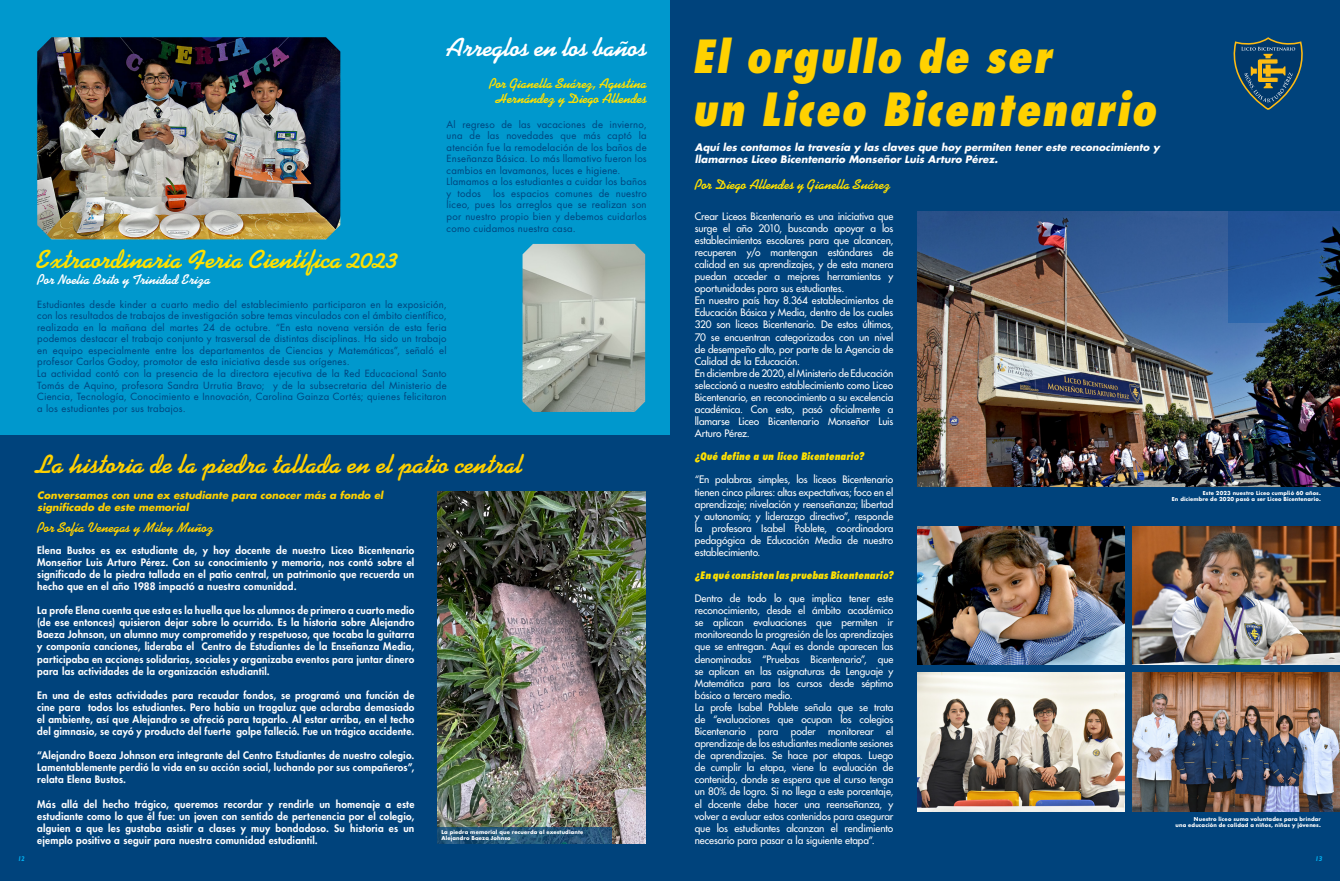
<style>
.page{position:relative;width:1340px;height:881px;background:#fff}
.page>*{position:absolute;margin:0;border:0;box-sizing:border-box;transform-origin:0 0}
.t1{font:italic 800 condensed 44.45px "Futura Std";letter-spacing:.035em;color:#ffd100}
.t2{font:700 26.6px "Kaufmann Std";color:#ffd100}
.t3{font:700 26.25px "Kaufmann Std";color:#ffe100}
.t4{font:700 26.25px "Kaufmann Std";color:#fff}
.t5{font:700 14px/15.8px "Kaufmann Std";color:#ffe100;text-align:center}
.t6{font:700 14px "Kaufmann Std";color:#fff}
.t7{font:700 14px "Kaufmann Std";color:#ffd100}
.t8{font:500 10.06px/12.1px "Futura Std";letter-spacing:-.01em;color:#fff;text-align:justify}
.t9{font:800 10.06px/12.1px "Futura Std";letter-spacing:.02em;color:#fff;text-align:justify}
.t10{font:italic 700 10.06px/12.1px "Futura Std";color:#fff}
.t11{font:italic 700 10.06px "Futura Std";color:#ffd100}
.El_Tomasino_II_Sin_T{font:italic 800 condensed 10.06px "Futura Std";letter-spacing:.005em;color:#ffe100}
.t12{font:9.62px/11.5px "Futura Std";letter-spacing:.02em;color:#00437c;text-align:justify}
.El_Tomasino_II_Sin_T-2{font:italic 700 7px "Gill Sans Std";color:#00aeef}
.t13{font:700 5.25px/6.3px "Futura Std";letter-spacing:.025em;color:#fff}
</style>
<div class="page">
<div style="left:670px;top:0;width:669px;height:881px;background:#00437c"></div>
<div style="left:0;top:434px;width:670px;height:447px;background:#00437c"></div>
<img style="left:917px;top:211px;width:422px;height:275px">
<svg style="left:1228px;top:211px;width:111px;height:112px;background:#23518c"></svg>
<svg style="left:1233px;top:37px;width:69px;height:73px"></svg>
<div style="left:0;top:0;width:670px;height:434px;background:#0098cd"></div>
<img style="left:522px;top:244px;width:123px;height:168px">
<img style="left:37px;top:37px;width:303px;height:202px">
<img style="left:437px;top:491px;width:208px;height:352px">
<img style="left:917px;top:526px;width:207px;height:138px">
<img style="left:1132px;top:526px;width:207px;height:138px">
<img style="left:1132px;top:673px;width:207px;height:138px">
<img style="left:917px;top:673px;width:207px;height:138px">
<svg style="left:437px;top:827px;width:174px;height:16px;background:#235578"></svg>
<p class="t4" style="left:446px;top:32px;width:202px">Arreglos en los baños</p>
<p class="t5" style="left:489px;top:75px;width:159px">Por Gianella Suárez, Agustina<br>Hernández y Diego Allendes</p>
<p class="t12" style="left:446px;top:118px;width:202px">Al regreso de las vacaciones de invierno, una de las novedades que más captó la atención fue la remodelación de los baños de Enseñanza Básica. Lo más llamativo fueron los cambios en lavamanos, luces e higiene.</p>
<p class="t12" style="left:446px;top:176px;width:202px">Llamamos a los estudiantes a cuidar los baños y todos</p>
<p class="t1" style="left:691px;top:28px;width:361px">El orgullo de ser</p>
<p class="t1" style="left:691px;top:82px;width:465px">un Liceo Bicentenario</p>
<p class="t10" style="left:694px;top:141px;width:466px">Aquí les contamos la travesía y las claves que hoy permiten tener este reconocimiento y llamarnos Liceo Bicentenario Monseñor Luis Arturo Pérez.</p>
<p class="t5" style="left:694px;top:176px;width:197px">Por Diego Allendes y Gianella Suárez</p>
<p class="t12" style="left:446px;top:188px;width:202px;text-indent:47px">los espacios comunes de nuestro liceo, pues los arreglos que se realizan son por nuestro propio bien y debemos cuidarlos como cuidamos nuestra casa.</p>
<p class="t8" style="left:694px;top:210px;width:200px">Crear Liceos Bicentenario es una iniciativa que surge el año 2010, buscando apoyar a los establecimientos escolares para que alcancen, recuperen y/o mantengan estándares de calidad en sus aprendizajes, y de esta manera puedan acceder a mejores herramientas y oportunidades para sus estudiantes.</p>
<p class="t8" style="left:694px;top:294px;width:200px">En nuestro país hay 8.364 establecimientos de Educación Básica y Media, dentro de los cuales 320 son liceos Bicentenario. De estos últimos, 70 se encuentran categorizados con un nivel de desempeño alto, por parte de la Agencia de Calidad de la Educación.</p>
<p class="t8" style="left:694px;top:367px;width:200px">En diciembre de 2020, el Ministerio de Educación seleccionó a nuestro establecimiento como Liceo Bicentenario, en reconocimiento a su excelencia académica. Con esto, pasó oficialmente a llamarse Liceo Bicentenario Monseñor Luis Arturo Pérez.</p>
<p class="El_Tomasino_II_Sin_T" style="left:694px;top:450px;width:171px">¿Qué define a un liceo Bicentenario?</p>
<p class="t8" style="left:694px;top:473px;width:200px">“En palabras simples, los liceos Bicentenario tienen cinco pilares: altas expectativas; foco en el aprendizaje; nivelación y reenseñanza; libertad y autonomía; y liderazgo directivo”, responde la profesora Isabel Poblete, coordinadora pedagógica de Educación Media de nuestro establecimiento.</p>
<p class="El_Tomasino_II_Sin_T" style="left:694px;top:568px;width:200px">¿En qué consisten las pruebas Bicentenario?</p>
<p class="t8" style="left:694px;top:592px;width:200px">Dentro de todo lo que implica tener este reconocimiento, desde el ámbito académico se aplican evaluaciones que permiten ir monitoreando la progresión de los aprendizajes que se entregan. Aquí es donde aparecen las denominadas “Pruebas Bicentenario”, que se aplican en las asignaturas de Lenguaje y Matemática para los cursos desde séptimo básico a tercero medio.</p>
<p class="t8" style="left:694px;top:701px;width:200px">La profe Isabel Poblete señala que se trata de “evaluaciones que ocupan los colegios Bicentenario para poder monitorear el aprendizaje de los estudiantes mediante sesiones de aprendizajes. Se hace por etapas. Luego de cumplir la etapa, viene la evaluación de contenido, donde se espera que el curso tenga un 80% de logro. Si no llega a este porcentaje, el docente debe hacer una reenseñanza, y volver a evaluar estos contenidos para asegurar que los estudiantes alcanzan el rendimiento necesario para pasar a la siguiente etapa”.</p>
<p class="t3" style="left:37px;top:243px;width:363px">Extraordinaria Feria Científica 2023</p>
<p class="t6" style="left:37px;top:270px;width:175px">Por Noelia Brito y Trinidad Eriza</p>
<p class="t12" style="left:37px;top:298px;width:411px">Estudiantes desde kinder a cuarto medio del establecimiento participaron en la exposición, con los resultados de trabajos de investigación sobre temas vinculados con el ámbito científico, realizada en la mañana del martes 24 de octubre. “En esta novena versión de esta feria podemos destacar el trabajo conjunto y trasversal de distintas disciplinas. Ha sido un trabajo en equipo especialmente entre los departamentos de Ciencias y Matemáticas”, señaló el profesor Carlos Godoy, promotor de esta iniciativa desde sus orígenes.</p>
<p class="t12" style="left:37px;top:368px;width:411px">La actividad contó con la presencia de la directora ejecutiva de la Red Educacional Santo Tomás de Aquino, profesora Sandra Urrutia Bravo; y de la subsecretaria del Ministerio de Ciencia, Tecnología, Conocimiento e Innovación, Carolina Gainza Cortés; quienes felicitaron a los estudiantes por sus trabajos.</p>
<p class="t2" style="left:36px;top:448px;width:488px">La historia de la piedra tallada en el patio central</p>
<p class="t11" style="left:37px;top:488px;width:347px">Conversamos con una ex estudiante para conocer más a fondo el</p>
<p class="t13" style="left:1171px;top:496px;width:150px">En diciembre de 2020 pasó a ser Liceo Bicentenario.</p>
<p class="t11" style="left:37px;top:500px;width:153px">significado de este memorial</p>
<p class="t7" style="left:37px;top:519px;width:177px">Por Sofía Venegas y Miley Muñoz</p>
<p class="t13" style="left:1202px;top:490px;width:119px">Este 2023 nuestro Liceo cumplió 60 años.</p>
<p class="t9" style="left:37px;top:544px;width:379px">Elena Bustos es ex estudiante de, y hoy docente de nuestro Liceo Bicentenario Monseñor Luis Arturo Pérez. Con su conocimiento y memoria, nos contó sobre el significado de la piedra tallada en el patio central, un patrimonio que recuerda un hecho que en el año 1988 impactó a nuestra comunidad.</p>
<p class="t9" style="left:37px;top:604px;width:379px">La profe Elena cuenta que esta es la huella que los alumnos de primero a cuarto medio (de ese entonces) quisieron dejar sobre lo ocurrido. Es la historia sobre Alejandro Baeza Johnson, un alumno muy comprometido y respetuoso, que tocaba la guitarra y componía canciones, lideraba el Centro de Estudiantes de la Enseñanza Media, participaba en acciones solidarias, sociales y organizaba eventos para juntar dinero para las actividades de la organización estudiantil.</p>
<p class="t9" style="left:37px;top:689px;width:379px">En una de estas actividades para recaudar fondos, se programó una función de cine para todos los estudiantes. Pero había un tragaluz que aclaraba demasiado el ambiente, así que Alejandro se ofreció para taparlo. Al estar arriba, en el techo del gimnasio, se cayó y producto del fuerte golpe falleció. Fue un trágico accidente.</p>
<p class="t9" style="left:37px;top:749px;width:379px">“Alejandro Baeza Johnson era integrante del Centro Estudiantes de nuestro colegio.<br>Lamentablemente perdió la vida en su acción social, luchando por sus compañeros”, relata Elena Bustos.</p>
<p class="t9" style="left:37px;top:797px;width:379px">Más allá del hecho trágico, queremos recordar y rendirle un homenaje a este estudiante como lo que él fue: un joven con sentido de pertenencia por el colegio, alguien a que les gustaba asistir a clases y muy bondadoso. Su historia es un ejemplo positivo a seguir para nuestra comunidad estudiantil.</p>
<p class="t13" style="left:1193px;top:815px;width:128px">Nuestro liceo suma voluntades para brindar</p>
<p class="t13" style="left:1175px;top:821px;width:147px">una educación de calidad a niños, niñas y jóvenes.</p>
<p class="t13" style="left:441px;top:828px;width:143px">La piedra memorial que recuerda al exestudiante<br>Alejandro Baeza Johnso</p>
<p class="El_Tomasino_II_Sin_T-2" style="left:18px;top:854px;width:9px">12</p>
<p class="El_Tomasino_II_Sin_T-2" style="left:1315px;top:854px;width:9px">13</p>
</div>
